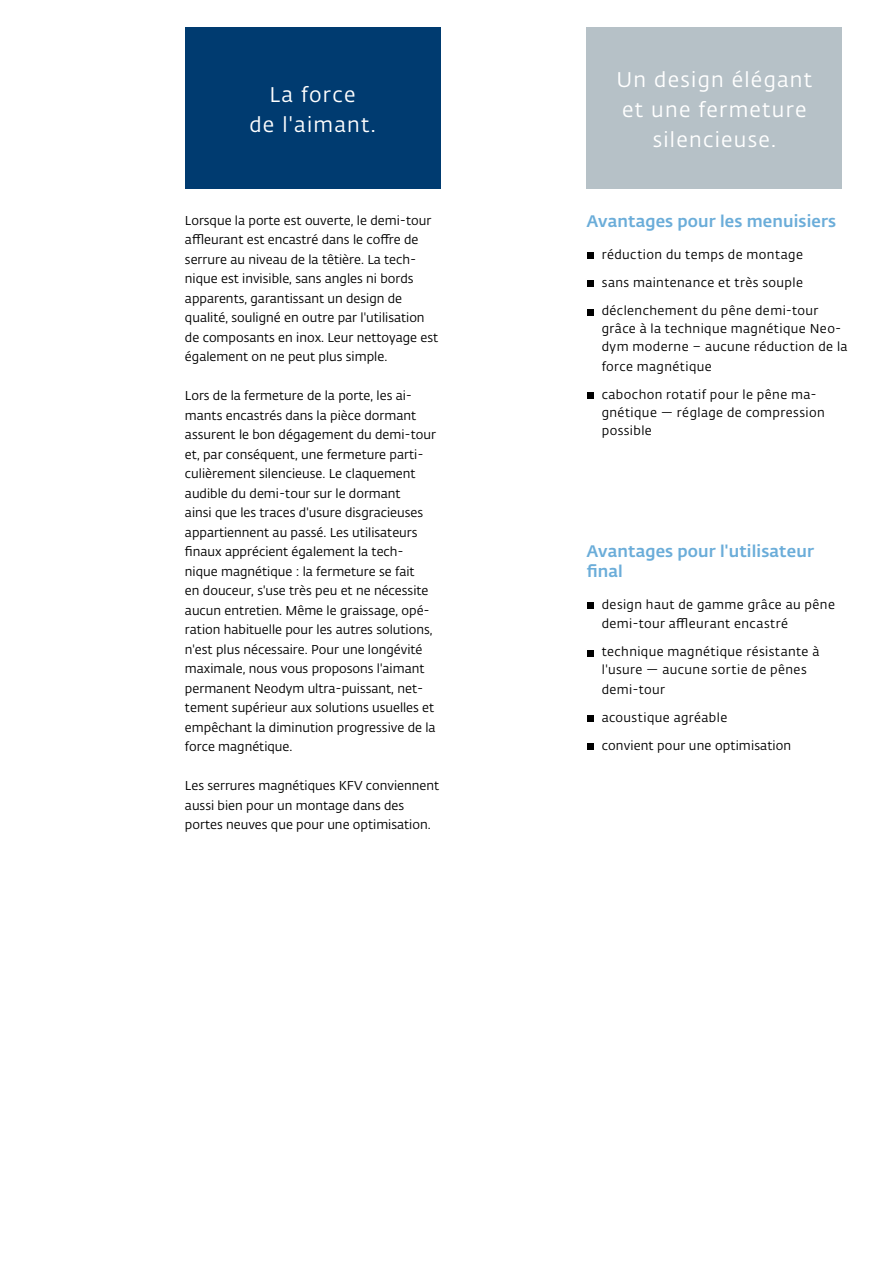
<style>
.page{position:relative;width:893px;height:1263px;background:#fff}
.page>*{position:absolute;margin:0;border:0;box-sizing:border-box;transform-origin:0 0}
.t1{font:21px/30px "Fedra Sans Alt Pro";letter-spacing:.06em;color:#fff;text-align:center}
.t2{font:500 16.5px/19.5px "Fedra Sans Alt Pro";letter-spacing:.01em;color:#6badd9}
.t3{font:12.75px/19.5px "Fedra Sans Alt Pro";color:#000}
.t4{font:12.75px/28px "Fedra Sans Alt Pro";letter-spacing:.03em;color:#000}
</style>
<div class="page">
<div style="left:185px;top:28px;width:255px;height:161px;background:#003b70"></div>
<div style="left:587px;top:28px;width:255px;height:161px;background:#b6c1c7"></div>
<svg style="left:587px;top:253px;width:6px;height:6px"></svg>
<svg style="left:587px;top:281px;width:6px;height:6px"></svg>
<svg style="left:587px;top:309px;width:6px;height:6px"></svg>
<div style="left:587px;top:392px;width:6px;height:7px;background:#000"></div>
<svg style="left:587px;top:603px;width:6px;height:6px"></svg>
<svg style="left:587px;top:650px;width:6px;height:6px"></svg>
<svg style="left:587px;top:716px;width:6px;height:6px"></svg>
<svg style="left:587px;top:744px;width:6px;height:6px"></svg>
<h1 class="t1" style="left:249px;top:79px;width:128px">La force<br>de l'aimant.</h1>
<p class="t3" style="left:185px;top:210px;width:255px">Lorsque la porte est ouverte, le demi-tour affleurant est encastré dans le coffre de serrure au niveau de la têtière. La tech&shy;nique est invisible, sans angles ni bords apparents, garantissant un design de qualité, souligné en outre par l'utilisation de composants en inox. Leur nettoyage est également on ne peut plus simple.</p>
<p class="t3" style="left:185px;top:386px;width:253px">Lors de la fermeture de la porte, les ai&shy;mants encastrés dans la pièce dormant assurent le bon dégagement du demi-tour et, par conséquent, une fermeture parti&shy;culièrement silencieuse. Le claquement audible du demi-tour sur le dormant<br>ainsi que les traces d'usure disgracieuses appartiennent au passé. Les utilisateurs finaux apprécient également la tech&shy;nique magnétique : la fermeture se fait<br>en douceur, s'use très peu et ne nécessite aucun entretien. Même le graissage, opé&shy;ration habituelle pour les autres solutions, n'est plus nécessaire. Pour une longévité maximale, nous vous proposons l'aimant permanent Neodym ultra-puissant, net&shy;tement supérieur aux solutions usuelles et empêchant la diminution progressive de la force magnétique.</p>
<p class="t3" style="left:185px;top:775px;width:256px">Les serrures magnétiques KFV conviennent aussi bien pour un montage dans des portes neuves que pour une optimisation.</p>
<h1 class="t1" style="left:617px;top:64px;width:197px">Un design élégant et une fermeture silencieuse.</h1>
<p class="t2" style="left:587px;top:210px;width:251px">Avantages pour les menuisiers</p>
<p class="t4" style="left:602px;top:240px;width:218px">réduction du temps de montage sans maintenance et très souple déclenchement du pêne demi-tour</p>
<p class="t4" style="left:602px;top:319px;width:247px;line-height:18px">grâce à la technique magnétique Neo&shy;dym moderne – aucune réduction de la</p>
<p class="t4" style="left:602px;top:352px;width:217px">force magnétique<br>cabochon rotatif pour le pêne ma-</p>
<p class="t4" style="left:602px;top:403px;width:225px;line-height:18px">gnétique — réglage de compression possible</p>
<p class="t2" style="left:587px;top:541px;width:229px">Avantages pour l'utilisateur final</p>
<p class="t4" style="left:602px;top:594px;width:235px;line-height:19.5px">design haut de gamme grâce au pêne demi-tour affleurant encastré</p>
<p class="t4" style="left:602px;top:643px;width:219px;line-height:18px">technique magnétique résistante à l'usure — aucune sortie de pênes</p>
<p class="t3" style="left:602px;top:675px;width:191px;line-height:28px">demi-tour<br>acoustique agréable<br>convient pour une optimisation</p>
</div>
